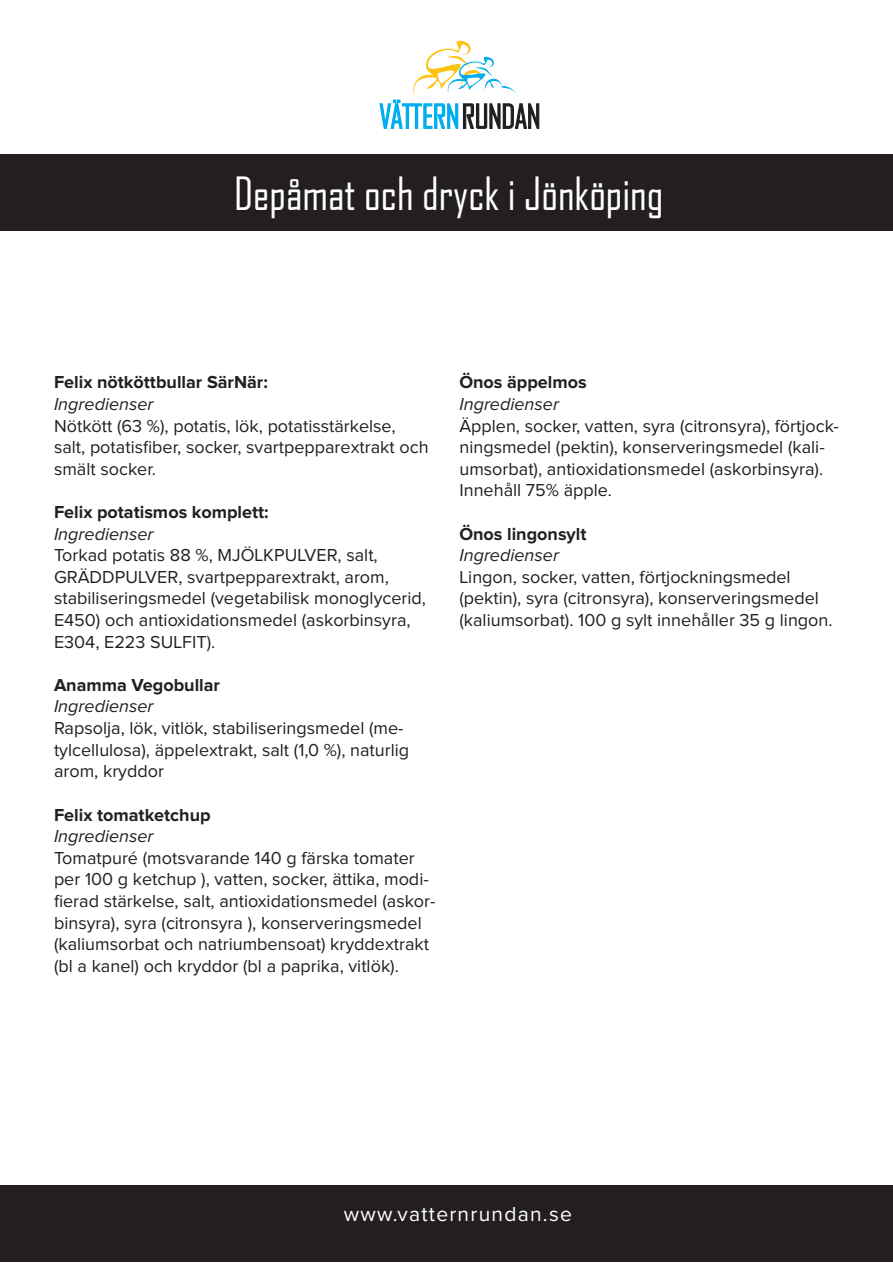
<style>
.page{position:relative;width:893px;height:1263px;background:#fff}
.page>*{position:absolute;margin:0;border:0;box-sizing:border-box;transform-origin:0 0}
.t1{font:43.8px "Agency FB";color:#fff}
.t2{font:21px "Proxima Nova";letter-spacing:.06em;color:#fff}
.t3{font:18px/21.6px "Proxima Nova";color:#231f20}
.t4{font:700 18px "Proxima Nova";color:#231f20}
.t5{font:italic 18px "Proxima Nova";color:#231f20}
</style>
<div class="page">
<svg style="left:379px;top:41px;width:160px;height:88px"></svg>
<div style="left:0;top:1185px;width:893px;height:77px;background:#231f20"></div>
<div style="left:0;top:154px;width:893px;height:77px;background:#231f20"></div>
<p class="t1" style="left:234px;top:167px;width:431px">Depåmat och dryck i Jönköping</p>
<p class="t4" style="left:54px;top:374px;width:215px">Felix nötköttbullar SärNär:</p>
<p class="t5" style="left:54px;top:396px;width:101px">Ingredienser</p>
<p class="t3" style="left:54px;top:416px;width:376px">Nötkött (63 %), potatis, lök, potatisstärkelse, salt, potatisfiber, socker, svartpepparextrakt och smält socker.</p>
<p class="t4" style="left:54px;top:504px;width:216px">Felix potatismos komplett:</p>
<p class="t5" style="left:54px;top:525px;width:101px">Ingredienser</p>
<p class="t3" style="left:54px;top:545px;width:374px">Torkad potatis 88 %, MJÖLKPULVER, salt, GRÄDDPULVER, svartpepparextrakt, arom, stabiliseringsmedel (vegetabilisk monoglycerid, E450) och antioxidationsmedel (askorbinsyra, E304, E223 SULFIT).</p>
<p class="t4" style="left:54px;top:677px;width:168px">Anamma Vegobullar</p>
<p class="t5" style="left:54px;top:698px;width:101px">Ingredienser</p>
<p class="t3" style="left:54px;top:718px;width:357px">Rapsolja, lök, vitlök, stabiliseringsmedel (me&shy;tylcellulosa), äppelextrakt, salt (1,0 %), naturlig arom, kryddor</p>
<p class="t4" style="left:54px;top:806px;width:158px">Felix tomatketchup</p>
<p class="t5" style="left:54px;top:828px;width:101px">Ingredienser</p>
<p class="t3" style="left:54px;top:848px;width:383px">Tomatpuré (motsvarande 140 g färska tomater per 100 g ketchup ), vatten, socker, ättika, modi&shy;fierad stärkelse, salt, antioxidationsmedel (askor&shy;binsyra), syra (citronsyra ), konserveringsmedel (kaliumsorbat och natriumbensoat) kryddextrakt (bl a kanel) och kryddor (bl a paprika, vitlök).</p>
<p class="t4" style="left:459px;top:374px;width:129px">Önos äppelmos</p>
<p class="t5" style="left:459px;top:396px;width:101px">Ingredienser</p>
<p class="t3" style="left:459px;top:416px;width:381px">Äpplen, socker, vatten, syra (citronsyra), förtjock&shy;ningsmedel (pektin), konserveringsmedel (kali&shy;umsorbat), antioxidationsmedel (askorbinsyra).<br>Innehåll 75% äpple.</p>
<p class="t4" style="left:459px;top:525px;width:129px">Önos lingonsylt</p>
<p class="t5" style="left:459px;top:547px;width:101px">Ingredienser</p>
<p class="t3" style="left:459px;top:567px;width:375px">Lingon, socker, vatten, förtjockningsmedel (pektin), syra (citronsyra), konserveringsmedel (kaliumsorbat). 100 g sylt innehåller 35 g lingon.</p>
<p class="t2" style="left:344px;top:1204px;width:230px">www.vatternrundan.se</p>
</div>
